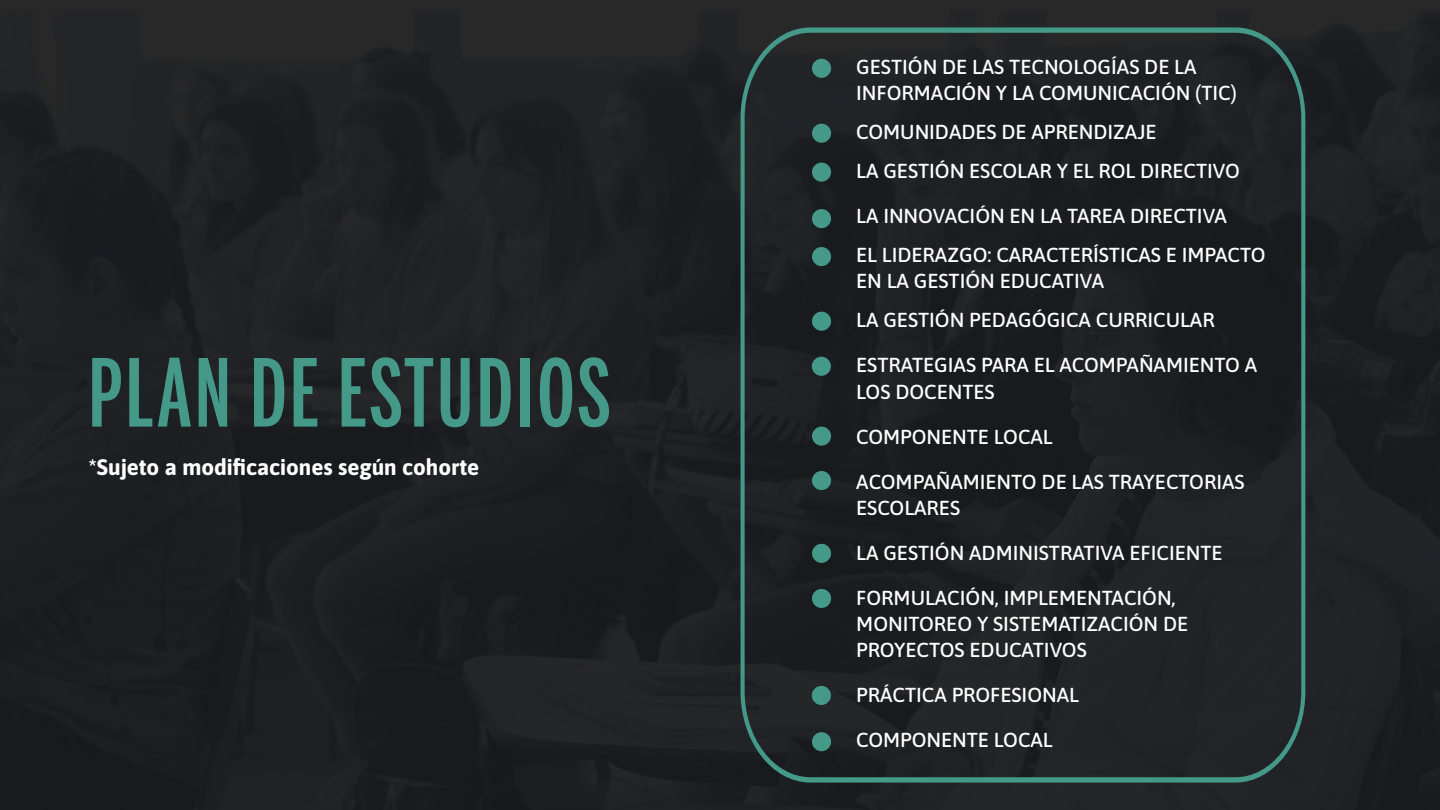
<style>
.page{position:relative;width:1440px;height:810px;background:#1e2024}
.page>*{position:absolute;margin:0;border:0;box-sizing:border-box;transform-origin:0 0}
.t1{font:500 92.7px "Benton Sans Extra Comp";letter-spacing:.035em;color:#459989}
.t2{font:700 22.42px "Asap";color:#fff}
.t3{font:500 20.25px/26.2px "Asap";color:#fff}
</style>
<div class="page">
<svg style="left:741px;top:27px;width:564px;height:756px"></svg>
<div style="left:812px;top:312px;width:19px;height:19px;background:#459989;border-radius:50%"></div>
<div style="left:812px;top:247px;width:19px;height:19px;background:#459989;border-radius:50%"></div>
<div style="left:812px;top:209px;width:19px;height:19px;background:#459989;border-radius:50%"></div>
<div style="left:812px;top:163px;width:19px;height:19px;background:#459989;border-radius:50%"></div>
<div style="left:812px;top:124px;width:19px;height:19px;background:#459989;border-radius:50%"></div>
<div style="left:812px;top:59px;width:19px;height:19px;background:#459989;border-radius:50%"></div>
<div style="left:812px;top:357px;width:19px;height:19px;background:#459989;border-radius:50%"></div>
<div style="left:812px;top:427px;width:19px;height:19px;background:#459989;border-radius:50%"></div>
<div style="left:812px;top:471px;width:19px;height:19px;background:#459989;border-radius:50%"></div>
<div style="left:812px;top:544px;width:19px;height:19px;background:#459989;border-radius:50%"></div>
<div style="left:812px;top:589px;width:19px;height:19px;background:#459989;border-radius:50%"></div>
<div style="left:812px;top:686px;width:19px;height:19px;background:#459989;border-radius:50%"></div>
<div style="left:812px;top:732px;width:19px;height:19px;background:#459989;border-radius:50%"></div>
<h1 class="t1" style="left:89px;top:340px;width:524px">PLAN DE ESTUDIOS</h1>
<p class="t2" style="left:89px;top:451px;width:392px">*Sujeto a modificaciones según cohorte</p>
<p class="t3" style="left:856px;top:53px;width:382px">GESTIÓN DE LAS TECNOLOGÍAS DE LA<br>INFORMACIÓN Y LA COMUNICACIÓN (TIC)</p>
<p class="t3" style="left:856px;top:111px;width:385px;line-height:39px">COMUNIDADES DE APRENDIZAJE<br>LA GESTIÓN ESCOLAR Y EL ROL DIRECTIVO</p>
<p class="t3" style="left:856px;top:195px;width:411px;line-height:39px">LA INNOVACIÓN EN LA TAREA DIRECTIVA<br>EL LIDERAZGO: CARACTERÍSTICAS E IMPACTO</p>
<p class="t3" style="left:856px;top:261px;width:360px;line-height:39px">EN LA GESTIÓN EDUCATIVA<br>LA GESTIÓN PEDAGÓGICA CURRICULAR</p>
<p class="t3" style="left:856px;top:351px;width:402px">ESTRATEGIAS PARA EL ACOMPAÑAMIENTO A<br>LOS DOCENTES</p>
<p class="t3" style="left:856px;top:422px;width:198px">COMPONENTE LOCAL</p>
<p class="t3" style="left:856px;top:467px;width:390px">ACOMPAÑAMIENTO DE LAS TRAYECTORIAS<br>ESCOLARES</p>
<p class="t3" style="left:856px;top:539px;width:368px">LA GESTIÓN ADMINISTRATIVA EFICIENTE</p>
<p class="t3" style="left:856px;top:584px;width:333px">FORMULACIÓN, IMPLEMENTACIÓN,<br>MONITOREO Y SISTEMATIZACIÓN DE<br>PROYECTOS EDUCATIVOS</p>
<p class="t3" style="left:856px;top:681px;width:224px">PRÁCTICA PROFESIONAL</p>
<p class="t3" style="left:856px;top:726px;width:198px">COMPONENTE LOCAL</p>
</div>
